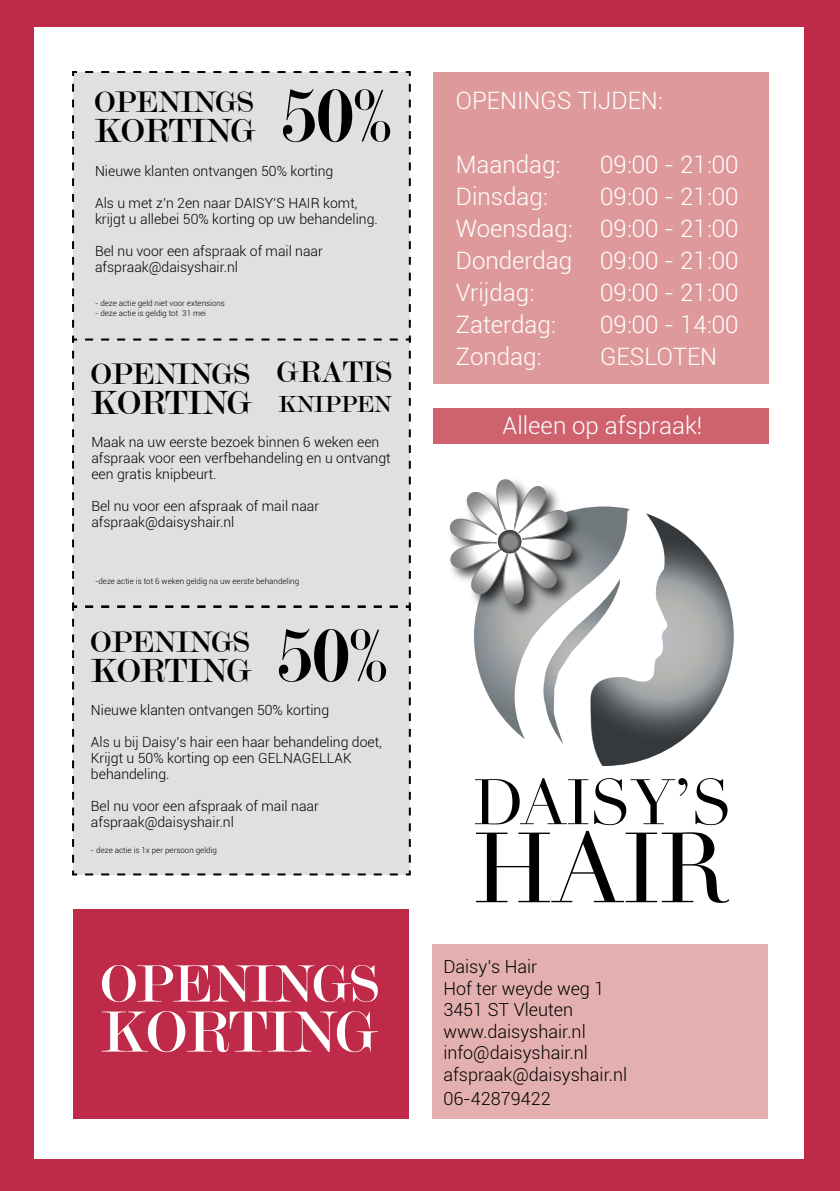
<style>
.page{position:relative;width:840px;height:1191px;background:#fff}
.page>*{position:absolute;margin:0;border:0;box-sizing:border-box;transform-origin:0 0}
.t1{font:80px "Modern";color:#000}
.t2{font:62px "Modern";color:#fff}
.t3{font:56px "Modern";color:#fff}
.t4{font:36px "Modern";color:#000}
.t5{font:32px "Modern";color:#000}
.t6{font:25px "Modern";color:#000}
.t7{font:300 24px/32px "Roboto";color:#fff;text-align:justify}
.t8{font:300 18px/21.6px "Roboto";color:#000}
.t9{font:300 14px/16px "Roboto";color:#000}
.t10{font:300 8px "Roboto";color:#000}
</style>
<div class="page">
<div style="left:0;top:0;width:839px;height:1191px;background:#bf2a49"></div>
<div style="left:34px;top:27px;width:768px;height:1131px;background:#fff"></div>
<div style="left:433px;top:72px;width:335px;height:312px;background:#de9a9b"></div>
<div style="left:433px;top:408px;width:335px;height:36px;background:#ce636e"></div>
<div style="left:73px;top:909px;width:336px;height:210px;background:#bf2a49"></div>
<div style="left:432px;top:944px;width:335px;height:175px;background:#e4afaf"></div>
<svg style="left:475px;top:778px;width:113px;height:46px"></svg>
<svg style="left:594px;top:778px;width:93px;height:47px"></svg>
<svg style="left:695px;top:778px;width:32px;height:47px"></svg>
<svg style="left:476px;top:831px;width:253px;height:72px"></svg>
<svg style="left:449px;top:479px;width:284px;height:287px"></svg>
<svg style="left:497px;top:530px;width:24px;height:23px"></svg>
<div style="left:72px;top:341px;width:339px;height:264px;background:#e0e0df"></div>
<div style="left:72px;top:605px;width:339px;height:271px;background:#e0e0df"></div>
<div style="left:72px;top:71px;width:339px;height:270px;background:#e0e0df"></div>
<h3 class="t5" style="left:94px;top:86px;width:161px">OPENINGS</h3>
<h3 class="t4" style="left:94px;top:112px;width:162px">KORTING</h3>
<h1 class="t1" style="left:280px;top:76px;width:110px">50%</h1>
<p class="t9" style="left:95px;top:162px;width:240px">Nieuwe klanten ontvangen 50% korting</p>
<p class="t9" style="left:95px;top:194px;width:284px">Als u met z’n 2en naar DAISY’S HAIR komt, krijgt u allebei 50% korting op uw behandeling.</p>
<p class="t9" style="left:95px;top:242px;width:229px">Bel nu voor een afspraak of mail naar afspraak@daisyshair.nl</p>
<p class="t10" style="left:95px;top:297px;width:131px">- deze actie geld niet voor extensions</p>
<p class="t10" style="left:95px;top:307px;width:112px">- deze actie is geldig tot 31 mei</p>
<h3 class="t5" style="left:91px;top:357px;width:161px">OPENINGS</h3>
<h3 class="t4" style="left:91px;top:384px;width:162px">KORTING</h3>
<h3 class="t5" style="left:277px;top:356px;width:117px">GRATIS</h3>
<h3 class="t6" style="left:278px;top:391px;width:115px">KNIPPEN</h3>
<p class="t9" style="left:91px;top:434px;width:301px">Maak na uw eerste bezoek binnen 6 weken een afspraak voor een verfbehandeling en u ontvangt een gratis knipbeurt.</p>
<p class="t9" style="left:91px;top:498px;width:229px">Bel nu voor een afspraak of mail naar afspraak@daisyshair.nl</p>
<p class="t10" style="left:95px;top:576px;width:205px">-deze actie is tot 6 weken geldig na uw eerste behandeling</p>
<h3 class="t5" style="left:90px;top:625px;width:161px">OPENINGS</h3>
<h3 class="t4" style="left:90px;top:652px;width:162px">KORTING</h3>
<h1 class="t1" style="left:276px;top:616px;width:110px">50%</h1>
<p class="t9" style="left:91px;top:702px;width:240px">Nieuwe klanten ontvangen 50% korting</p>
<p class="t9" style="left:91px;top:734px;width:292px">Als u bij Daisy’s hair een haar behandeling doet,<br>Krijgt u 50% korting op een GELNAGELLAK behandeling.</p>
<p class="t9" style="left:91px;top:798px;width:229px">Bel nu voor een afspraak of mail naar afspraak@daisyshair.nl</p>
<p class="t10" style="left:91px;top:844px;width:127px">- deze actie is 1x per persoon geldig</p>
<h3 class="t3" style="left:100px;top:956px;width:280px">OPENINGS</h3>
<h2 class="t2" style="left:100px;top:1001px;width:278px">KORTING</h2>
<h3 class="t7" style="left:455px;top:84px;width:208px">OPENINGS TIJDEN:</h3>
<h3 class="t7" style="left:455px;top:148px;width:106px">Maandag:</h3>
<h3 class="t7" style="left:599px;top:148px;width:140px">09:00 - 21:00</h3>
<h3 class="t7" style="left:455px;top:180px;width:93px">Dinsdag:</h3>
<h3 class="t7" style="left:455px;top:180px;width:284px;text-indent:144px">09:00 - 21:00<br>Woensdag: 09:00 - 21:00<br>Donderdag 09:00 - 21:00<br>Vrijdag:</h3>
<h3 class="t7" style="left:599px;top:276px;width:140px">09:00 - 21:00</h3>
<h3 class="t7" style="left:455px;top:308px;width:102px">Zaterdag:</h3>
<h3 class="t7" style="left:599px;top:308px;width:140px">09:00 - 14:00</h3>
<h3 class="t7" style="left:455px;top:340px;width:87px">Zondag:</h3>
<h3 class="t7" style="left:599px;top:340px;width:119px">GESLOTEN</h3>
<h3 class="t7" style="left:502px;top:409px;width:201px">Alleen op afspraak!</h3>
<p class="t8" style="left:443px;top:955px;width:185px">Daisy’s Hair<br>Hof ter weyde weg 1<br>3451 ST Vleuten www.daisyshair.nl info@daisyshair.nl afspraak@daisyshair.nl</p>
<p class="t8" style="left:443px;top:1087px;width:109px">06-42879422</p>
</div>
